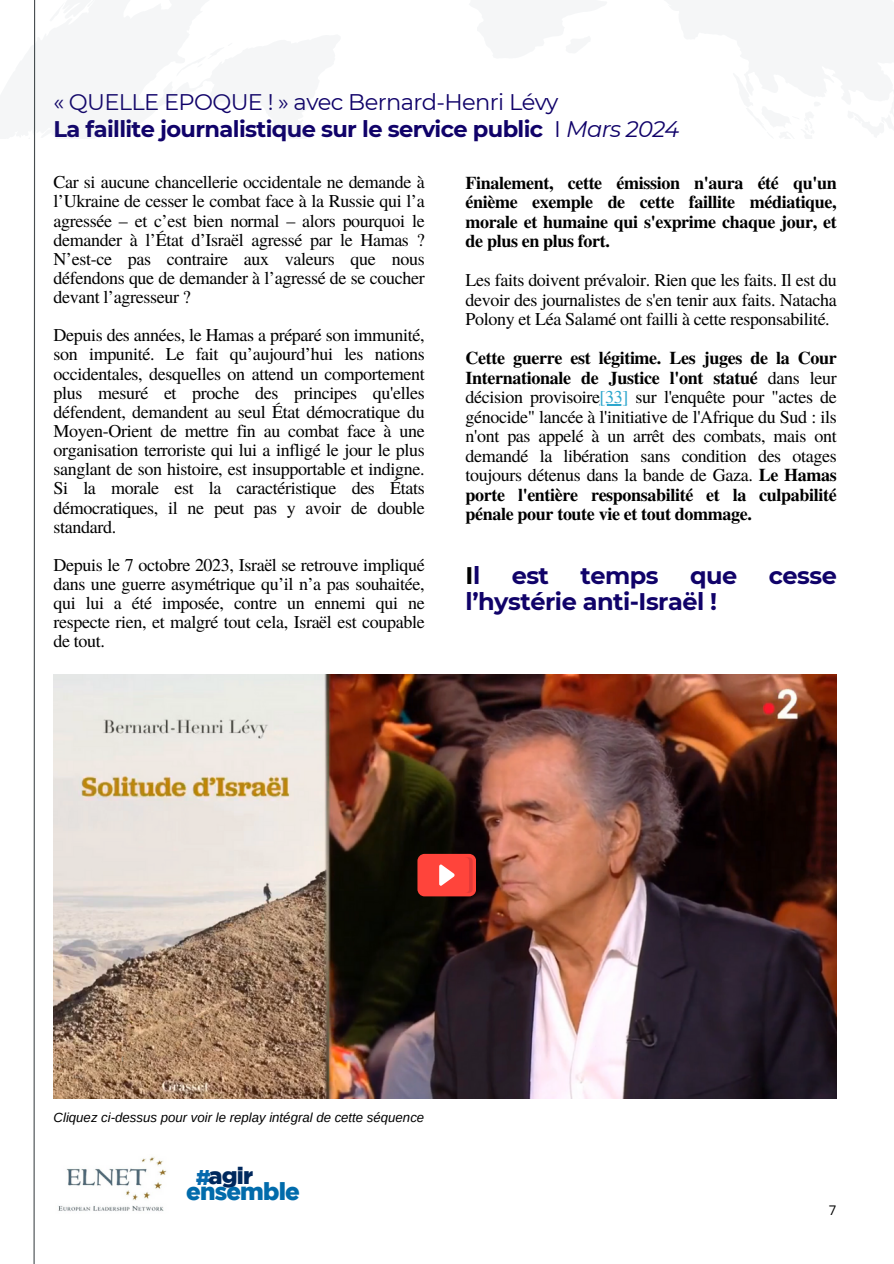
<style>
.page{position:relative;width:894px;height:1264px;background:#fff}
.page>*{position:absolute;margin:0;border:0;box-sizing:border-box;transform-origin:0 0}
.t1{font:900 24.3px "Gotham HTF";letter-spacing:-.035em;color:#016bab}
.t2{font:700 24px "Montserrat";letter-spacing:-.02em;color:#100269}
.t3{font:700 24px "Montserrat";color:#000}
.t4{font:900 23.4px "Gotham HTF";color:#00285d}
.t5{font:700 22.5px/27px "Montserrat";letter-spacing:-.03em;color:#100269}
.t6{font:18px/19.2px "Te X Gyre Termes";letter-spacing:-.02em;color:#000;text-align:justify}
.t7{font:700 18px/19.5px "Te X Gyre Termes";letter-spacing:-.02em;color:#000;text-align:justify}
.t8{font:13.35px "Open Sans";color:#000}
.t9{font:italic 13.2px "Arimo";color:#000}
.s1{font-weight:400}
.s2{font-weight:400;font-style:italic}
.s3{font-weight:700}
.s4{color:#2ea7cd}
.s5{color:#100269}
.s6{font-size:21.3px;color:#076aae}
</style>
<div class="page">
<img style="left:54px;top:674px;width:781px;height:424px">
<hr style="left:599px;top:404px;width:29px;height:2px;background:#2ea7cd">
<div style="left:417px;top:853px;width:59px;height:43px;background:#ff443b;border-radius:7px"></div>
<svg style="left:467px;top:857px;width:5px;height:35px"></svg>
<div style="left:421px;top:857px;width:48px;height:35px;background:#ff443b;border-radius:4px"></div>
<svg style="left:439px;top:864px;width:16px;height:21px"></svg>
<img style="left:58px;top:1157px;width:109px;height:54px">
<svg style="left:33px;top:0;width:3px;height:1263px"></svg>
<p class="t5" style="left:54px;top:88px;width:627px"><span class="s1">« QUELLE EPOQUE ! » avec Bernard-Henri Lévy<br></span>La faillite journalistique sur le service public <span class="s1">I</span> <span class="s2">Mars 2024</span></p>
<p class="t7" style="left:465px;top:172px;width:372px">Finalement, cette émission n'aura été qu'un énième exemple de cette faillite médiatique, morale et humaine qui s'exprime chaque jour, et de plus en plus fort.</p>
<p class="t6" style="left:465px;top:269px;width:372px">Les faits doivent prévaloir. Rien que les faits. Il est du devoir des journalistes de s'en tenir aux faits. Natacha Polony et Léa Salamé ont failli à cette responsabilité.</p>
<p class="t6" style="left:465px;top:347px;width:372px"><span class="s3">Cette guerre est légitime. Les juges de la Cour Internationale de Justice l'ont statué</span> dans leur décision provisoire<span class="s4">[33]</span> sur l'enquête pour "actes de génocide" lancée à l'initiative de l'Afrique du Sud : ils n'ont pas appelé à un arrêt des combats, mais ont demandé la libération sans condition des otages toujours détenus dans la bande de Gaza. <span class="s3">Le Hamas porte l'entière responsabilité et la culpabilité pénale pour toute vie et tout dommage.</span></p>
<p class="t6" style="left:54px;top:172px;width:372px">Car si aucune chancellerie occidentale ne demande à l’Ukraine de cesser le combat face à la Russie qui l’a agressée – et c’est bien normal – alors pourquoi le demander à l’État d’Israël agressé par le Hamas ?<br>N’est-ce pas contraire aux valeurs que nous défendons que de demander à l’agressé de se coucher devant l’agresseur ?</p>
<p class="t6" style="left:54px;top:325px;width:372px">Depuis des années, le Hamas a préparé son immunité, son impunité. Le fait qu’aujourd’hui les nations occidentales, desquelles on attend un comportement plus mesuré et proche des principes qu'elles défendent, demandent au seul État démocratique du Moyen-Orient de mettre fin au combat face à une organisation terroriste qui lui a infligé le jour le plus sanglant de son histoire, est insupportable et indigne.<br>Si la morale est la caractéristique des États démocratiques, il ne peut pas y avoir de double standard.</p>
<p class="t6" style="left:54px;top:554px;width:372px">Depuis le 7 octobre 2023, Israël se retrouve impliqué dans une guerre asymétrique qu’il n’a pas souhaitée, qui lui a été imposée, contre un ennemi qui ne respecte rien, et malgré tout cela, Israël est coupable de tout.</p>
<h2 class="t3" style="left:465px;top:560px;width:16px">I<span class="s5">l</span></h2>
<h2 class="t2" style="left:511px;top:560px;width:39px">est</h2>
<h2 class="t2" style="left:580px;top:560px;width:80px">temps</h2>
<h2 class="t2" style="left:690px;top:560px;width:49px">que</h2>
<h2 class="t2" style="left:768px;top:560px;width:70px">cesse</h2>
<h2 class="t2" style="left:465px;top:586px;width:253px">l’hystérie anti-Israël !</h2>
<p class="t9" style="left:54px;top:1110px;width:372px">Cliquez ci-dessus pour voir le replay intégral de cette séquence</p>
<p class="t4" style="left:196px;top:1165px;width:59px"><span class="s6">#</span>agir</p>
<h1 class="t1" style="left:186px;top:1180px;width:115px">ensemble</h1>
<p class="t8" style="left:828px;top:1201px;width:9px">7</p>
</div>
